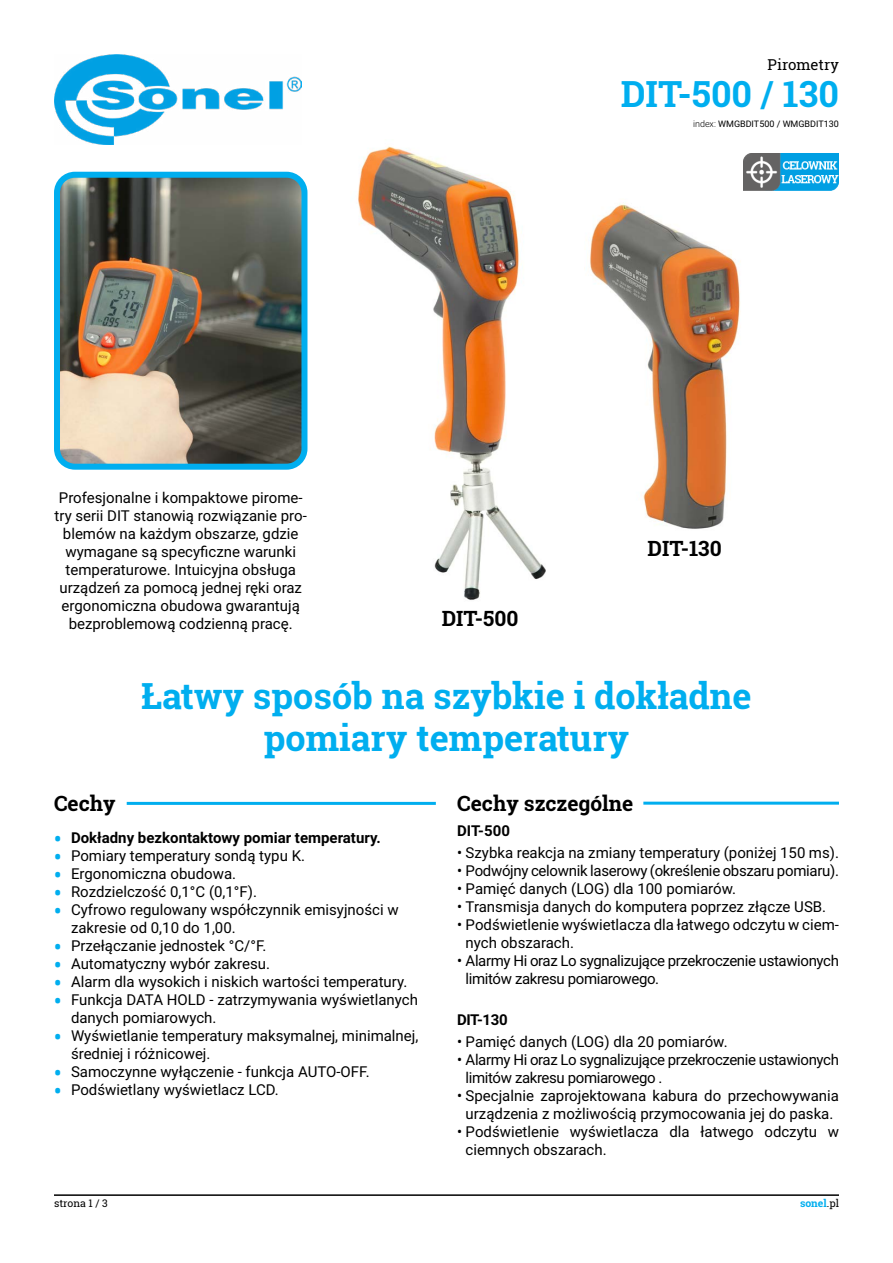
<style>
.page{position:relative;width:893px;height:1263px;background:#fff}
.page>*{position:absolute;margin:0;border:0;box-sizing:border-box;transform-origin:0 0}
.t1{font:700 36px/42px "Roboto Slab";color:#00aeef;text-align:center}
.t2{font:700 21px "Roboto Slab";color:#000}
.t3{font:15px/18px "Roboto";color:#000}
.t4{font:15px/18px "Roboto";letter-spacing:-.025em;color:#000}
.t5{font:700 15px "Roboto";color:#000}
.t6{font:15px "Roboto";letter-spacing:-.02em;color:#000}
.t7{font:15px "Roboto Slab";color:#000}
.t8{font:10.5px "Roboto Slab";color:#000}
.t9{font:700 10.5px "Roboto Slab";color:#00aeef}
.t10{font:9px "Roboto";color:#000}
.s1{font-weight:300}
.s2{font-family:"Roboto Slab";font-size:21px;color:#00aeef}
.s3{font-family:"Roboto Slab";font-weight:700;font-size:21px;color:#00aeef}
.s4{font-weight:400;color:#000}
</style>
<div class="page">
<hr style="left:54px;top:1194px;width:785px;height:2px;background:#000">
<img style="left:357px;top:146px;width:189px;height:454px">
<img style="left:54px;top:54px;width:247px;height:91px">
<img style="left:590px;top:204px;width:150px;height:325px">
<img style="left:743px;top:153px;width:96px;height:37px">
<hr style="left:127px;top:802px;width:309px;height:3px;background:#00aeef">
<hr style="left:643px;top:802px;width:196px;height:3px;background:#00aeef">
<img style="left:61px;top:179px;width:239px;height:284px">
<div style="left:54px;top:172px;width:253px;height:298px;border:6px solid #00aeef;border-radius:18px"></div>
<p class="t7" style="left:767px;top:54px;width:73px">Pirometry</p>
<h1 class="t1" style="left:621px;top:73px;width:220px">DIT-500 / 130</h1>
<p class="t10" style="left:693px;top:117px;width:147px"><span class="s1">index:</span> WMGBDIT500 / WMGBDIT130</p>
<p class="t3" style="left:55px;top:488px;width:254px;text-align:center">Profesjonalne i kompaktowe pirome&shy;try serii DIT stanowią rozwiązanie pro&shy;blemów na każdym obszarze, gdzie wymagane są specyficzne warunki temperaturowe. Intuicyjna obsługa urządzeń za pomocą jednej ręki oraz ergonomiczna obudowa gwarantują bezproblemową codzienną pracę.</p>
<h2 class="t2" style="left:442px;top:604px;width:78px">DIT-500</h2>
<h2 class="t2" style="left:647px;top:534px;width:76px">DIT-130</h2>
<h1 class="t1" style="left:141px;top:675px;width:612px">Łatwy sposób na szybkie i dokładne pomiary temperatury</h1>
<h2 class="t2" style="left:54px;top:788px;width:63px">Cechy</h2>
<p class="t5" style="left:54px;top:827px;width:328px"><span class="s2">•</span> Dokładny bezkontaktowy pomiar temperatury.</p>
<p class="t3" style="left:54px;top:846px;width:253px"><span class="s3">•</span> Pomiary temperatury sondą typu K.</p>
<p class="t3" style="left:54px;top:864px;width:184px"><span class="s3">•</span> Ergonomiczna obudowa.</p>
<p class="t3" style="left:54px;top:882px;width:205px"><span class="s3">•</span> Rozdzielczość 0,1°C (0,1°F).</p>
<p class="t3" style="left:71px;top:900px;width:329px;text-indent:-17px"><span class="s3">•</span> Cyfrowo regulowany współczynnik emisyjności w zakresie od 0,10 do 1,00.</p>
<p class="t3" style="left:54px;top:936px;width:214px"><span class="s3">•</span> Przełączanie jednostek °C/°F.</p>
<p class="t3" style="left:54px;top:954px;width:218px"><span class="s3">•</span> Automatyczny wybór zakresu.</p>
<p class="t3" style="left:54px;top:972px;width:355px"><span class="s3">•</span> Alarm dla wysokich i niskich wartości temperatury.</p>
<p class="t3" style="left:71px;top:990px;width:348px;text-indent:-17px"><span class="s3">•</span> Funkcja DATA HOLD - zatrzymywania wyświetlanych danych pomiarowych.</p>
<p class="t3" style="left:71px;top:1026px;width:349px;text-indent:-17px"><span class="s3">•</span> Wyświetlanie temperatury maksymalnej, minimalnej, średniej i różnicowej.</p>
<p class="t3" style="left:54px;top:1062px;width:317px"><span class="s3">•</span> Samoczynne wyłączenie - funkcja AUTO-OFF.</p>
<p class="t3" style="left:54px;top:1080px;width:226px"><span class="s3">•</span> Podświetlany wyświetlacz LCD.</p>
<h2 class="t2" style="left:457px;top:788px;width:178px">Cechy szczególne</h2>
<p class="t5" style="left:457px;top:820px;width:54px">DIT-500</p>
<p class="t3" style="left:457px;top:843px;width:383px">• Szybka reakcja na zmiany temperatury (poniżej 150 ms).</p>
<p class="t6" style="left:457px;top:860px;width:383px">• Podwójny celownik laserowy (określenie obszaru pomiaru).</p>
<p class="t3" style="left:457px;top:879px;width:280px">• Pamięć danych (LOG) dla 100 pomiarów.</p>
<p class="t3" style="left:457px;top:897px;width:371px">• Transmisja danych do komputera poprzez złącze USB.</p>
<p class="t3" style="left:466px;top:915px;width:375px;text-indent:-9px">• Podświetlenie wyświetlacza dla łatwego odczytu w ciem&shy;nych obszarach.</p>
<p class="t4" style="left:466px;top:951px;width:375px;text-indent:-9px">• Alarmy Hi oraz Lo sygnalizujące przekroczenie ustawionych limitów zakresu pomiarowego.</p>
<p class="t5" style="left:457px;top:1009px;width:52px">DIT-130</p>
<p class="t3" style="left:457px;top:1032px;width:272px">• Pamięć danych (LOG) dla 20 pomiarów.</p>
<p class="t4" style="left:466px;top:1050px;width:375px;text-indent:-9px">• Alarmy Hi oraz Lo sygnalizujące przekroczenie ustawionych limitów zakresu pomiarowego .</p>
<p class="t3" style="left:457px;top:1086px;width:383px;text-align:center">• Specjalnie zaprojektowana kabura do przechowywania urządzenia z możliwością przymocowania jej do paska.</p>
<p class="t3" style="left:466px;top:1122px;width:375px;text-indent:-9px">• Podświetlenie wyświetlacza dla łatwego odczytu w ciemnych obszarach.</p>
<p class="t8" style="left:54px;top:1196px;width:55px">strona 1 / 3</p>
<p class="t9" style="left:800px;top:1196px;width:40px">sonel<span class="s4">.pl</span></p>
</div>
